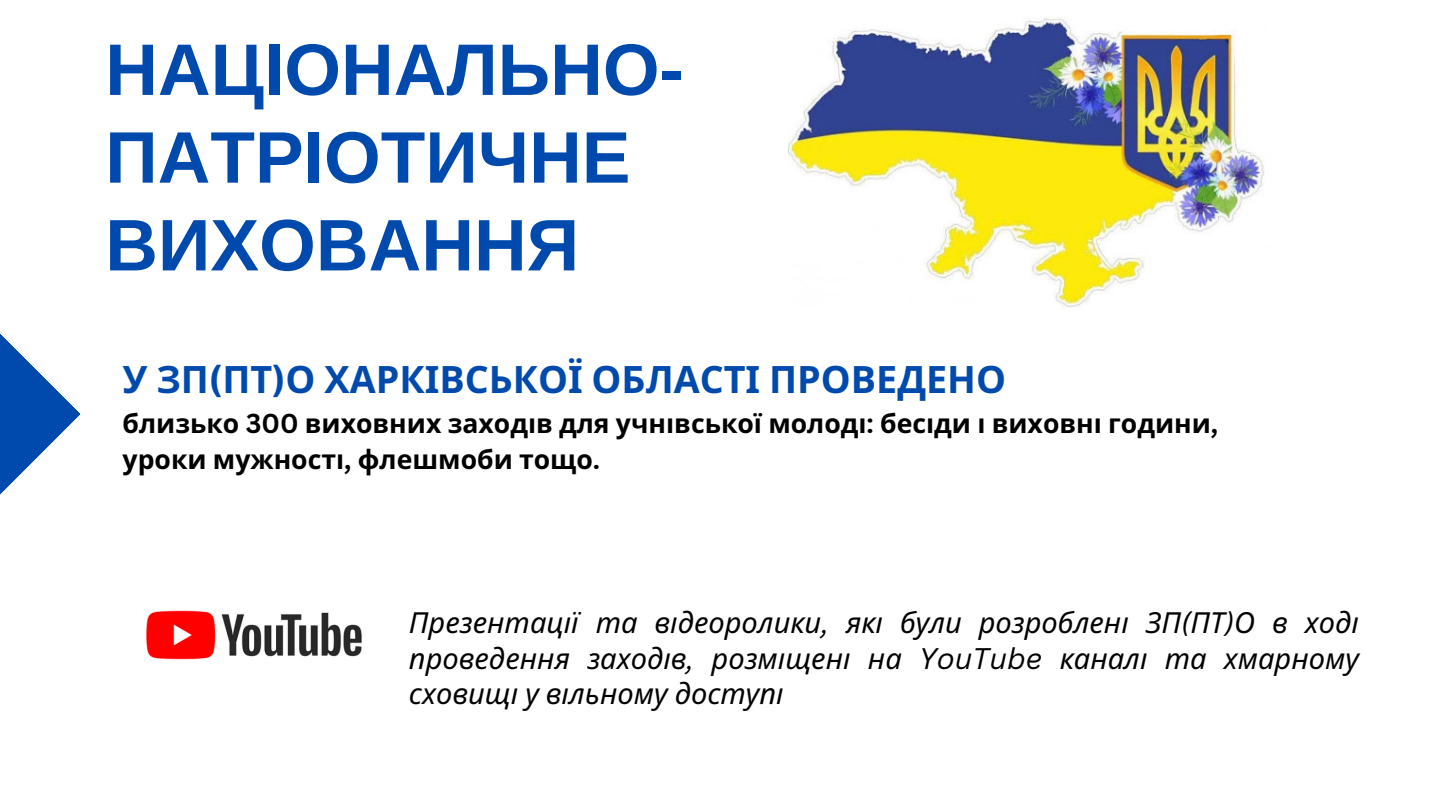
<style>
.page{position:relative;width:1440px;height:810px;background:#fff}
.page>*{position:absolute;margin:0;border:0;box-sizing:border-box;transform-origin:0 0}
.t1{font:700 73px/87.8px "Arimo";color:#004aad}
.t2{font:700 37.7px "Noto Sans";color:#004aad}
.t3{font:italic 29px/35.2px "Noto Sans";color:#000;text-align:justify}
.t4{font:700 26.6px/36.6px "Noto Sans";color:#000}
.s1{font-family:"Canva Sans"}
</style>
<div class="page">
<img style="left:788px;top:17px;width:477px;height:291px">
<svg style="left:0;top:333px;width:81px;height:162px"></svg>
<img style="left:146px;top:610px;width:216px;height:50px">
<p class="t1" style="left:105px;top:26px;width:580px">НАЦІОНАЛЬНО-<br>ПАТРІОТИЧНЕ<br>ВИХОВАННЯ</p>
<h2 class="t2" style="left:123px;top:352px;width:885px">У ЗП<span class="s1">(</span>ПТ<span class="s1">)</span>О ХАРКІВСЬКОЇ ОБЛАСТІ ПРОВЕДЕНО</h2>
<p class="t4" style="left:123px;top:404px;width:1097px">близько <span class="s1">300</span> виховних заході в для учні вської молоді<span class="s1">:</span> бесіди і виховні години<span class="s1">, </span>уроки мужності<span class="s1">,</span> флешмоби тощо<span class="s1">.</span></p>
<p class="t3" style="left:409px;top:605px;width:952px">Презентації та відеоролики<span class="s1">,</span> які були розроблені ЗП<span class="s1">(</span>ПТ<span class="s1">)</span>О в ході проведення заходів<span class="s1">,</span> розміщені на <span class="s1">YouTube</span> каналі та хмарному сховищі у вільному доступі</p>
</div>
